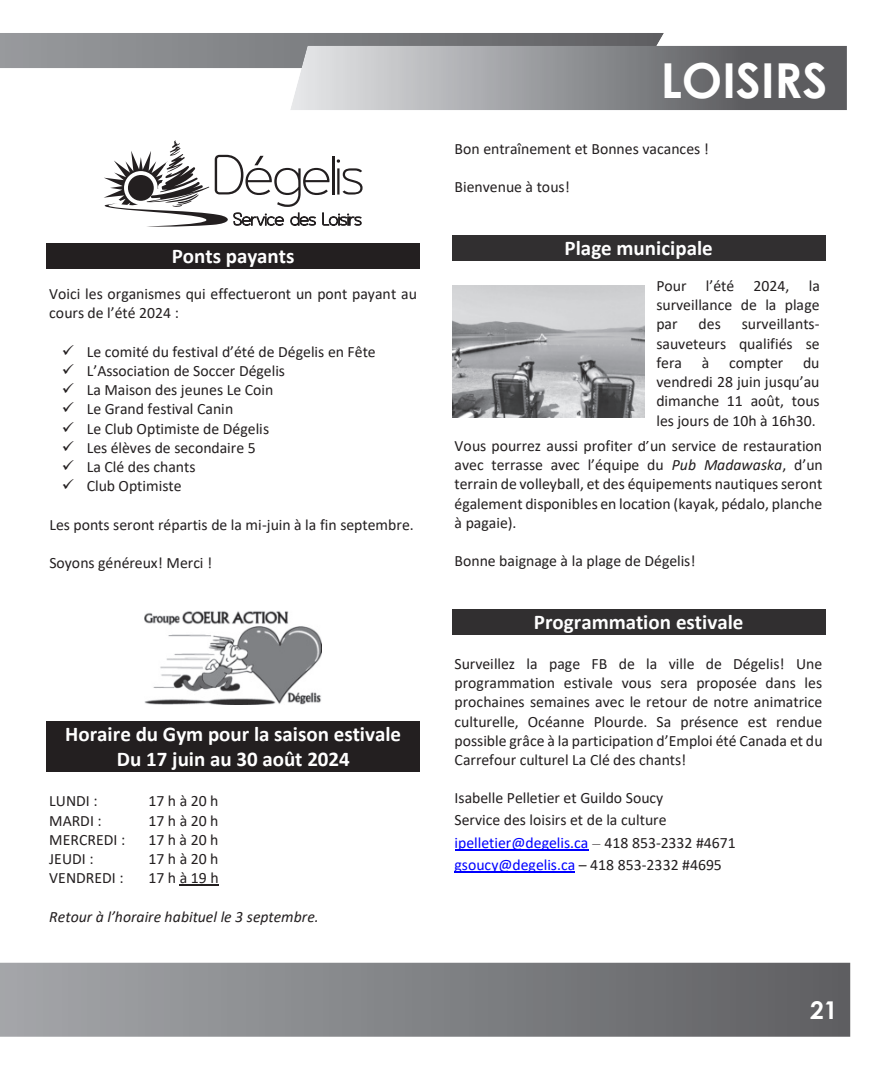
<style>
.page{position:relative;width:882px;height:1071px;background:#fff}
.page>*{position:absolute;margin:0;border:0;box-sizing:border-box;transform-origin:0 0}
.t1{font:700 48.3px "Century Gothic";color:#fff}
.t2{font:700 24.5px "Century Gothic";color:#fff}
.t3{font:700 21px/25.6px "Calibri";color:#fff;text-align:center}
.t4{font:15.75px/19.2px "Calibri";color:#231f20;text-align:justify}
.t5{font:italic 15.75px "Calibri";color:#231f20}
.s1{font-style:italic}
.s2{color:#00f}
.s3{font-family:"Times New Roman"}
</style>
<div class="page">
<svg style="left:0;top:962px;width:850px;height:75px;background:#828487"></svg>
<svg style="left:0;top:33px;width:847px;height:77px"></svg>
<div style="left:47px;top:243px;width:373px;height:26px;background:#231f20"></div>
<div style="left:47px;top:721px;width:373px;height:25px;background:#231f20"></div>
<div style="left:47px;top:746px;width:373px;height:26px;background:#231f20"></div>
<hr style="left:180px;top:885px;width:39px;height:1px;background:#231f20">
<div style="left:452px;top:235px;width:373px;height:26px;background:#312f30"></div>
<div style="left:452px;top:609px;width:373px;height:26px;background:#312f30"></div>
<hr style="left:455px;top:849px;width:134px;height:1px;background:#00f">
<hr style="left:455px;top:871px;width:120px;height:2px;background:#00f">
<svg style="left:104px;top:140px;width:259px;height:87px"></svg>
<img style="left:144px;top:611px;width:177px;height:93px">
<svg style="left:452px;top:285px;width:193px;height:133px;background:#a9aaad"></svg>
<h3 class="t3" style="left:172px;top:243px;width:124px">Ponts payants</h3>
<p class="t4" style="left:49px;top:285px;width:369px">Voici les organismes qui effectueront un pont payant au cours de l’été 2024 :</p>
<p class="t4" style="left:62px;top:343px;width:316px">✓ Le comité du festival d’été de Dégelis en Fête</p>
<p class="t4" style="left:62px;top:362px;width:225px">✓ L’Association de Soccer Dégelis</p>
<p class="t4" style="left:62px;top:381px;width:213px">✓ La Maison des jeunes Le Coin</p>
<p class="t4" style="left:62px;top:400px;width:173px">✓ Le Grand festival Canin</p>
<p class="t4" style="left:62px;top:419px;width:209px">✓ Le Club Optimiste de Dégelis</p>
<p class="t4" style="left:62px;top:439px;width:196px">✓ Les élèves de secondaire 5</p>
<p class="t4" style="left:62px;top:458px;width:136px">✓ La Clé des chants</p>
<p class="t4" style="left:62px;top:477px;width:121px">✓ Club Optimiste</p>
<p class="t4" style="left:49px;top:516px;width:366px">Les ponts seront répartis de la mi-juin à la fin septembre.</p>
<p class="t4" style="left:49px;top:554px;width:164px">Soyons généreux! Merci !</p>
<h3 class="t3" style="left:65px;top:721px;width:337px">Horaire du Gym pour la saison estivale<br>Du 17 juin au 30 août 2024</h3>
<p class="t4" style="left:49px;top:792px;width:50px">LUNDI :</p>
<p class="t4" style="left:148px;top:792px;width:72px">17 h à 20 h</p>
<p class="t4" style="left:49px;top:812px;width:54px">MARDI :</p>
<p class="t4" style="left:148px;top:812px;width:72px">17 h à 20 h</p>
<p class="t4" style="left:49px;top:831px;width:78px">MERCREDI :</p>
<p class="t4" style="left:148px;top:831px;width:72px">17 h à 20 h</p>
<p class="t4" style="left:49px;top:850px;width:46px">JEUDI :</p>
<p class="t4" style="left:148px;top:850px;width:72px">17 h à 20 h</p>
<p class="t4" style="left:49px;top:869px;width:76px">VENDREDI :</p>
<p class="t4" style="left:148px;top:869px;width:72px">17 h à 19 h</p>
<p class="t5" style="left:49px;top:906px;width:271px">Retour à l’horaire habituel le 3 septembre.</p>
<h1 class="t1" style="left:661px;top:54px;width:168px">LOISIRS</h1>
<p class="t4" style="left:455px;top:140px;width:256px">Bon entraînement et Bonnes vacances !</p>
<p class="t4" style="left:455px;top:178px;width:117px">Bienvenue à tous!</p>
<h3 class="t3" style="left:565px;top:235px;width:150px">Plage municipale</h3>
<p class="t4" style="left:656px;top:277px;width:165px">Pour l’été 2024, la surveillance de la plage par</p>
<p class="t4" style="left:656px;top:315px;width:165px;text-indent:85px">surveillants&shy;sauveteurs qualifiés se fera</p>
<p class="t4" style="left:699px;top:315px;width:24px">des</p>
<p class="t4" style="left:702px;top:354px;width:9px">à</p>
<p class="t4" style="left:656px;top:354px;width:165px;text-indent:73px">compter du vendredi 28 juin jusqu’au dimanche 11 août, tous les jours de 10h à 16h30.</p>
<p class="t4" style="left:455px;top:437px;width:370px">Vous pourrez aussi profiter d’un service de restauration avec terrasse avec l’équipe du <span class="s1">Pub Madawaska</span>, d’un terrain de volleyball, et des équipements nautiques seront également disponibles en location (kayak, pédalo, planche à pagaie).</p>
<p class="t4" style="left:455px;top:552px;width:243px">Bonne baignage à la plage de Dégelis!</p>
<h3 class="t3" style="left:534px;top:609px;width:211px">Programmation estivale</h3>
<p class="t4" style="left:455px;top:655px;width:370px">Surveillez la page FB de la ville de Dégelis! Une programmation estivale vous sera proposée dans les prochaines semaines avec le retour de notre animatrice culturelle, Océanne Plourde. Sa présence est rendue possible grâce à la participation d’Emploi été Canada et du Carrefour culturel La Clé des chants!</p>
<p class="t4" style="left:455px;top:788px;width:283px;line-height:22.2px;text-align:left">Isabelle Pelletier et Guildo Soucy<br>Service des loisirs et de la culture <span class="s2">ipelletier@degelis.ca</span> <span class="s3">–</span> 418 853-2332 #4671 <span class="s2">gsoucy@degelis.ca</span> – 418 853-2332 #4695</p>
<h2 class="t2" style="left:810px;top:997px;width:29px">21</h2>
</div>
